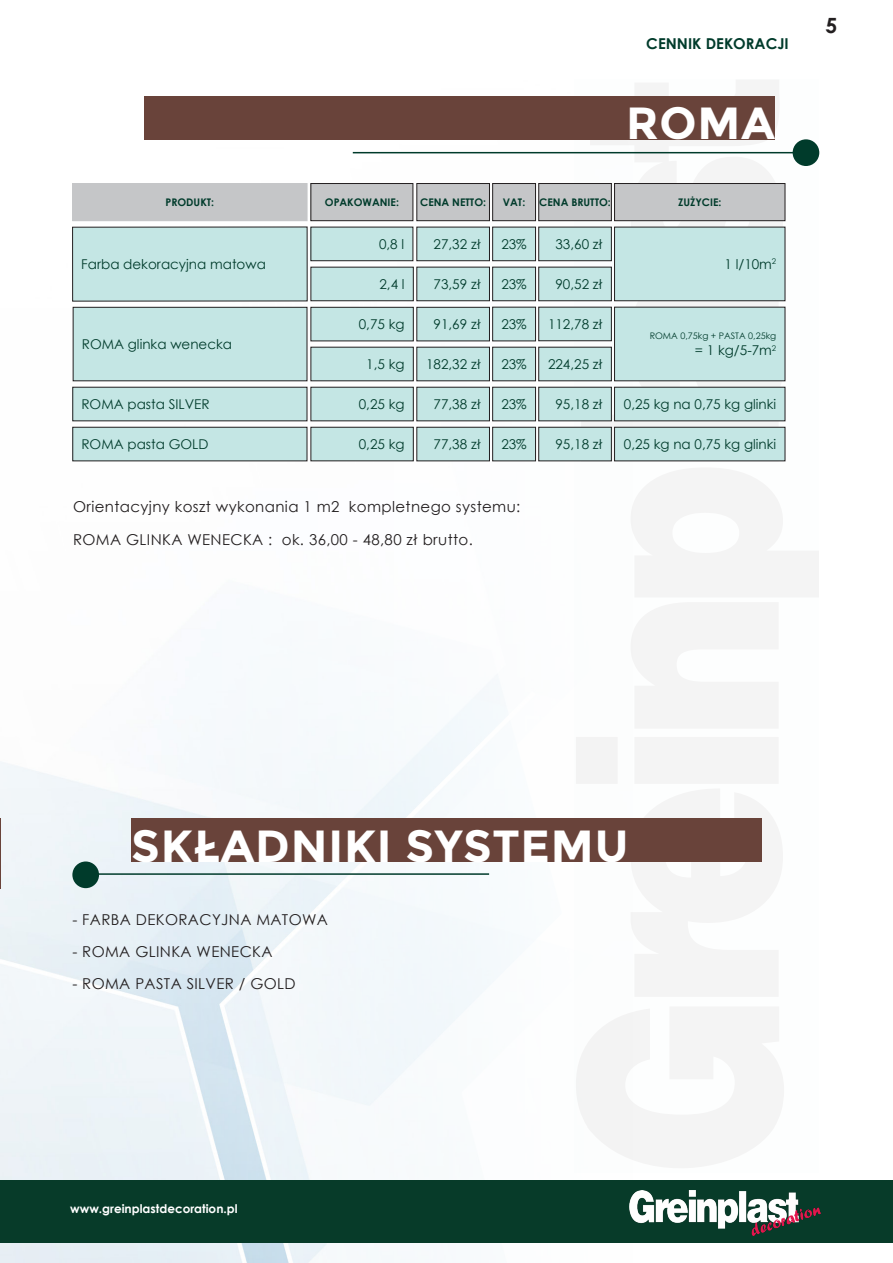
<style>
.page{position:relative;width:893px;height:1263px;background:#fff}
.page>*{position:absolute;margin:0;border:0;box-sizing:border-box;transform-origin:0 0}
.Title_1{font:700 45px "Montserrat";letter-spacing:.02em;color:#fff}
.t1{font:700 21px "Century Gothic";color:#231f20}
.Styl_akapitowy_1{font:15px "Century Gothic";letter-spacing:.025em;color:#231f20}
.t2{font:700 15px "Century Gothic";color:#003b2b}
.dane_wprowadzane_do{font:13.5px "Century Gothic";color:#003b2b}
.dane_w_tabelce{font:13.5px "Century Gothic";color:#003b2b}
.t3{font:700 12px "Century Gothic";color:#fff}
.tytul_w_ramce{font:700 10.5px "Century Gothic";color:#003b2b}
.dane_wprowadzane_do-2{font:9px "Century Gothic";color:#003b2b}
</style>
<div class="page">
<img style="left:0;top:139px;width:632px;height:1124px">
<svg style="left:576px;top:80px;width:243px;height:1089px"></svg>
<div style="left:0;top:1180px;width:893px;height:62px;background:#073b29"></div>
<img style="left:629px;top:1191px;width:192px;height:44px">
<hr style="left:0;top:818px;width:1px;height:70px;background:#69433a">
<hr style="left:353px;top:152px;width:445px;height:1px;background:#003b2b">
<hr style="left:86px;top:873px;width:403px;height:2px;background:#003b2b">
<div style="left:72px;top:861px;width:27px;height:27px;background:#003b2b;border-radius:50%"></div>
<div style="left:144px;top:96px;width:631px;height:43px;background:#69433a"></div>
<div style="left:131px;top:818px;width:631px;height:43px;background:#69433a"></div>
<div style="left:793px;top:139px;width:26px;height:27px;background:#003b2b;border-radius:50%"></div>
<div style="left:73px;top:183px;width:234px;height:38px;background:#c5c6c8"></div>
<div style="left:73px;top:227px;width:234px;height:74px;background:#c4e6e4"></div>
<div style="left:73px;top:307px;width:234px;height:74px;background:#c4e6e4"></div>
<div style="left:73px;top:307px;width:234px;height:74px;border:1px solid #231f20"></div>
<div style="left:73px;top:387px;width:234px;height:34px;background:#c4e6e4"></div>
<div style="left:73px;top:387px;width:234px;height:34px;border:1px solid #231f20"></div>
<div style="left:73px;top:427px;width:234px;height:34px;background:#c4e6e4"></div>
<div style="left:73px;top:427px;width:234px;height:34px;border:1px solid #231f20"></div>
<div style="left:311px;top:183px;width:102px;height:38px;background:#c5c6c8"></div>
<div style="left:311px;top:183px;width:102px;height:38px;border:1px solid #231f20"></div>
<div style="left:311px;top:227px;width:102px;height:34px;background:#c4e6e4"></div>
<div style="left:311px;top:227px;width:102px;height:34px;border:1px solid #231f20"></div>
<div style="left:311px;top:267px;width:102px;height:34px;background:#c4e6e4"></div>
<div style="left:311px;top:267px;width:102px;height:34px;border:1px solid #231f20"></div>
<div style="left:311px;top:307px;width:102px;height:34px;background:#c4e6e4"></div>
<div style="left:311px;top:307px;width:102px;height:34px;border:1px solid #231f20"></div>
<div style="left:311px;top:347px;width:102px;height:34px;background:#c4e6e4"></div>
<div style="left:311px;top:387px;width:102px;height:34px;background:#c4e6e4"></div>
<div style="left:311px;top:387px;width:102px;height:34px;border:1px solid #231f20"></div>
<div style="left:311px;top:427px;width:102px;height:34px;background:#c4e6e4"></div>
<div style="left:311px;top:427px;width:102px;height:34px;border:1px solid #231f20"></div>
<div style="left:417px;top:183px;width:72px;height:38px;background:#c5c6c8"></div>
<div style="left:417px;top:183px;width:73px;height:38px;border:1px solid #231f20"></div>
<div style="left:417px;top:227px;width:72px;height:34px;background:#c4e6e4"></div>
<div style="left:417px;top:227px;width:73px;height:34px;border:1px solid #231f20"></div>
<div style="left:417px;top:267px;width:72px;height:34px;background:#c4e6e4"></div>
<div style="left:417px;top:267px;width:73px;height:34px;border:1px solid #231f20"></div>
<div style="left:417px;top:307px;width:72px;height:34px;background:#c4e6e4"></div>
<div style="left:417px;top:307px;width:73px;height:34px;border:1px solid #231f20"></div>
<div style="left:417px;top:347px;width:72px;height:34px;background:#c4e6e4"></div>
<div style="left:417px;top:387px;width:72px;height:34px;background:#c4e6e4"></div>
<div style="left:417px;top:387px;width:73px;height:34px;border:1px solid #231f20"></div>
<div style="left:417px;top:427px;width:72px;height:34px;background:#c4e6e4"></div>
<div style="left:417px;top:427px;width:73px;height:34px;border:1px solid #231f20"></div>
<div style="left:539px;top:183px;width:72px;height:38px;background:#c5c6c8"></div>
<div style="left:538px;top:183px;width:74px;height:38px;border:1px solid #231f20"></div>
<div style="left:539px;top:227px;width:72px;height:34px;background:#c4e6e4"></div>
<div style="left:538px;top:227px;width:74px;height:34px;border:1px solid #231f20"></div>
<div style="left:539px;top:267px;width:72px;height:34px;background:#c4e6e4"></div>
<div style="left:538px;top:267px;width:74px;height:34px;border:1px solid #231f20"></div>
<div style="left:539px;top:307px;width:72px;height:34px;background:#c4e6e4"></div>
<div style="left:538px;top:307px;width:74px;height:34px;border:1px solid #231f20"></div>
<div style="left:539px;top:347px;width:72px;height:34px;background:#c4e6e4"></div>
<div style="left:538px;top:347px;width:74px;height:34px;border:1px solid #231f20"></div>
<div style="left:539px;top:387px;width:72px;height:34px;background:#c4e6e4"></div>
<div style="left:538px;top:387px;width:74px;height:34px;border:1px solid #231f20"></div>
<div style="left:539px;top:427px;width:72px;height:34px;background:#c4e6e4"></div>
<div style="left:538px;top:427px;width:74px;height:34px;border:1px solid #231f20"></div>
<div style="left:614px;top:183px;width:171px;height:38px;background:#c5c6c8"></div>
<div style="left:614px;top:183px;width:171px;height:38px;border:1px solid #231f20"></div>
<div style="left:614px;top:227px;width:171px;height:74px;background:#c4e6e4"></div>
<div style="left:614px;top:227px;width:171px;height:74px;border:1px solid #231f20"></div>
<div style="left:614px;top:307px;width:171px;height:74px;background:#c4e6e4"></div>
<div style="left:614px;top:387px;width:171px;height:34px;background:#c4e6e4"></div>
<div style="left:614px;top:387px;width:171px;height:34px;border:1px solid #231f20"></div>
<div style="left:614px;top:427px;width:171px;height:34px;background:#c4e6e4"></div>
<div style="left:614px;top:427px;width:171px;height:34px;border:1px solid #231f20"></div>
<div style="left:493px;top:183px;width:43px;height:38px;background:#c5c6c8"></div>
<div style="left:492px;top:183px;width:44px;height:38px;border:1px solid #231f20"></div>
<div style="left:493px;top:227px;width:43px;height:34px;background:#c4e6e4"></div>
<div style="left:492px;top:227px;width:44px;height:34px;border:1px solid #231f20"></div>
<div style="left:493px;top:267px;width:43px;height:34px;background:#c4e6e4"></div>
<div style="left:492px;top:267px;width:44px;height:34px;border:1px solid #231f20"></div>
<div style="left:493px;top:307px;width:43px;height:34px;background:#c4e6e4"></div>
<div style="left:492px;top:307px;width:44px;height:34px;border:1px solid #231f20"></div>
<div style="left:493px;top:347px;width:43px;height:34px;background:#c4e6e4"></div>
<div style="left:492px;top:347px;width:44px;height:34px;border:1px solid #231f20"></div>
<div style="left:493px;top:387px;width:43px;height:34px;background:#c4e6e4"></div>
<div style="left:492px;top:387px;width:44px;height:34px;border:1px solid #231f20"></div>
<div style="left:493px;top:427px;width:43px;height:34px;background:#c4e6e4"></div>
<div style="left:492px;top:427px;width:44px;height:34px;border:1px solid #231f20"></div>
<p class="t2" style="left:646px;top:32px;width:144px">CENNIK DEKORACJI</p>
<p class="Title_1" style="left:626px;top:97px;width:150px">ROMA</p>
<p class="tytul_w_ramce" style="left:166px;top:194px;width:50px">PRODUKT:</p>
<p class="dane_w_tabelce" style="left:81px;top:255px;width:186px">Farba dekoracyjna matowa</p>
<p class="dane_w_tabelce" style="left:82px;top:335px;width:152px">ROMA glinka wenecka</p>
<p class="dane_w_tabelce" style="left:81px;top:395px;width:130px">ROMA pasta SILVER</p>
<p class="dane_w_tabelce" style="left:81px;top:435px;width:129px">ROMA pasta GOLD</p>
<p class="tytul_w_ramce" style="left:325px;top:194px;width:76px">OPAKOWANIE:</p>
<p class="dane_wprowadzane_do" style="left:379px;top:235px;width:27px">0,8 l</p>
<p class="dane_wprowadzane_do" style="left:379px;top:275px;width:27px">2,4 l</p>
<p class="dane_wprowadzane_do" style="left:359px;top:315px;width:47px">0,75 kg</p>
<p class="dane_wprowadzane_do" style="left:366px;top:355px;width:40px">1,5 kg</p>
<p class="dane_wprowadzane_do" style="left:359px;top:395px;width:47px">0,25 kg</p>
<p class="dane_wprowadzane_do" style="left:359px;top:435px;width:47px">0,25 kg</p>
<p class="tytul_w_ramce" style="left:420px;top:194px;width:67px">CENA NETTO:</p>
<p class="dane_wprowadzane_do" style="left:434px;top:235px;width:49px">27,32 zł</p>
<p class="dane_wprowadzane_do" style="left:434px;top:275px;width:49px">73,59 zł</p>
<p class="dane_wprowadzane_do" style="left:434px;top:315px;width:49px">91,69 zł</p>
<p class="dane_wprowadzane_do" style="left:426px;top:355px;width:56px">182,32 zł</p>
<p class="dane_wprowadzane_do" style="left:434px;top:395px;width:49px">77,38 zł</p>
<p class="dane_wprowadzane_do" style="left:434px;top:435px;width:49px">77,38 zł</p>
<p class="tytul_w_ramce" style="left:503px;top:194px;width:24px">VAT:</p>
<p class="dane_w_tabelce" style="left:501px;top:235px;width:27px">23%</p>
<p class="dane_w_tabelce" style="left:501px;top:275px;width:27px">23%</p>
<p class="dane_w_tabelce" style="left:501px;top:315px;width:27px">23%</p>
<p class="dane_w_tabelce" style="left:501px;top:355px;width:27px">23%</p>
<p class="dane_w_tabelce" style="left:501px;top:395px;width:27px">23%</p>
<p class="dane_w_tabelce" style="left:501px;top:435px;width:27px">23%</p>
<p class="tytul_w_ramce" style="left:539px;top:194px;width:73px">CENA BRUTTO:</p>
<p class="dane_wprowadzane_do" style="left:555px;top:235px;width:49px">33,60 zł</p>
<p class="dane_wprowadzane_do" style="left:555px;top:275px;width:49px">90,52 zł</p>
<p class="dane_wprowadzane_do" style="left:548px;top:315px;width:56px">112,78 zł</p>
<p class="dane_wprowadzane_do" style="left:548px;top:355px;width:56px">224,25 zł</p>
<p class="dane_wprowadzane_do" style="left:555px;top:395px;width:49px">95,18 zł</p>
<p class="dane_wprowadzane_do" style="left:555px;top:435px;width:49px">95,18 zł</p>
<p class="tytul_w_ramce" style="left:678px;top:194px;width:45px">ZUŻYCIE:</p>
<p class="dane_wprowadzane_do" style="left:724px;top:255px;width:53px">1 l/10m<sup>2</sup></p>
<p class="dane_wprowadzane_do-2" style="left:650px;top:330px;width:128px">ROMA 0,75kg + PASTA 0,25kg</p>
<p class="dane_wprowadzane_do" style="left:695px;top:341px;width:83px">= 1 kg/5-7m<sup>2</sup></p>
<p class="dane_wprowadzane_do" style="left:624px;top:395px;width:154px">0,25 kg na 0,75 kg glinki</p>
<p class="dane_wprowadzane_do" style="left:624px;top:435px;width:154px">0,25 kg na 0,75 kg glinki</p>
<p class="Styl_akapitowy_1" style="left:73px;top:496px;width:449px">Orientacyjny koszt wykonania 1 m2 kompletnego systemu:</p>
<p class="Styl_akapitowy_1" style="left:73px;top:529px;width:401px">ROMA GLINKA WENECKA : ok. 36,00 - 48,80 zł brutto.</p>
<h2 class="t1" style="left:825px;top:9px;width:13px">5</h2>
<p class="Title_1" style="left:131px;top:819px;width:499px">SKŁADNIKI SYSTEMU</p>
<p class="Styl_akapitowy_1" style="left:72px;top:909px;width:257px">- FARBA DEKORACYJNA MATOWA</p>
<p class="Styl_akapitowy_1" style="left:72px;top:941px;width:202px">- ROMA GLINKA WENECKA</p>
<p class="Styl_akapitowy_1" style="left:72px;top:973px;width:225px">- ROMA PASTA SILVER / GOLD</p>
<p class="t3" style="left:70px;top:1199px;width:169px">www.greinplastdecoration.pl</p>
</div>
